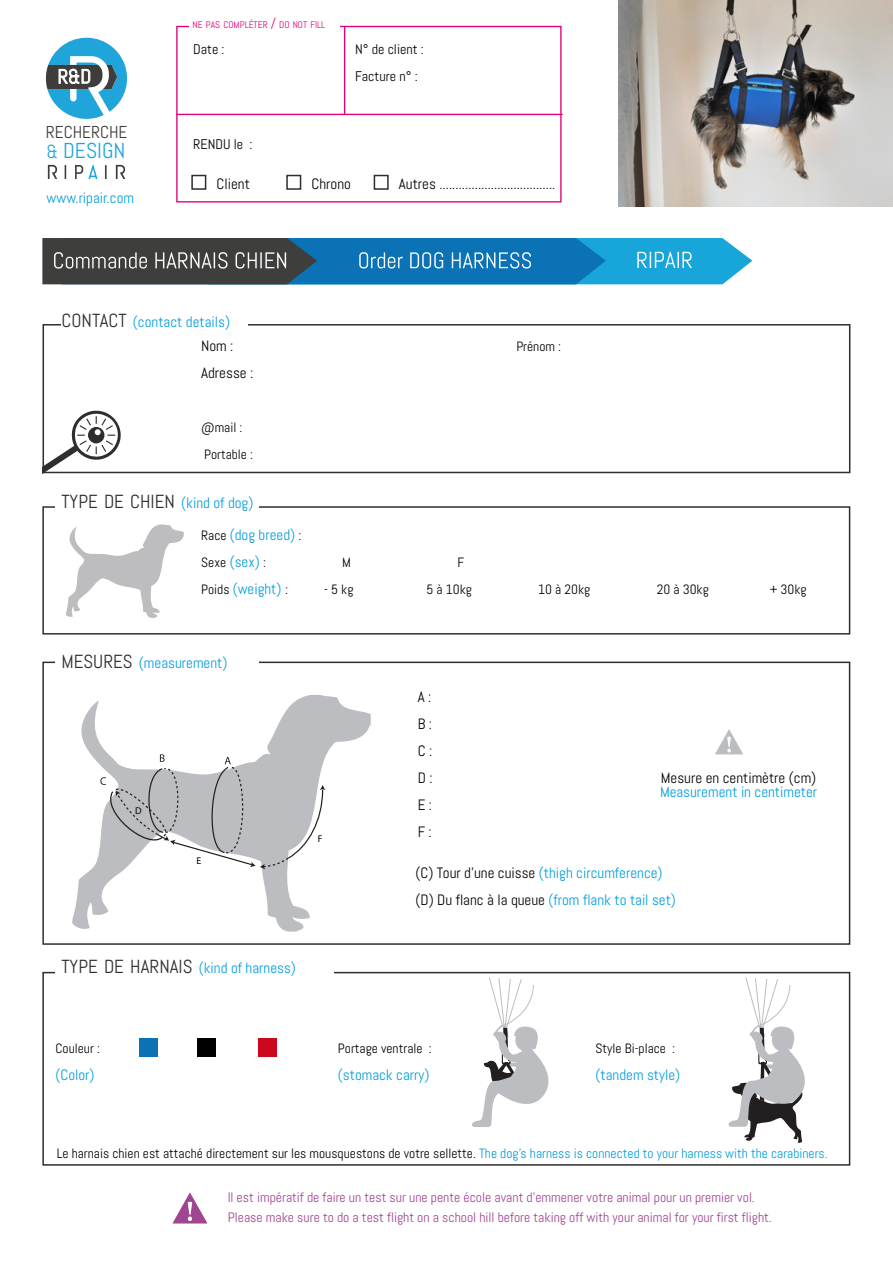
<style>
.page{position:relative;width:893px;height:1263px;background:#fff}
.page>*{position:absolute;margin:0;border:0;box-sizing:border-box;transform-origin:0 0}
.t1{font:21.6px "Abel";color:#1fa5da}
.t2{font:19.95px "Abel";color:#fff}
.t3{font:18.9px "Abel";color:#2e2e2d}
.t4{font:17.25px "Abel";color:#3e3d3c}
.t5{font:15px/13.5px "Abel";color:#009ddb}
.t6{font:15px "Abel";color:#000}
.t7{font:13.95px "Abel";color:#000}
.t8{font:13.65px "Abel";color:#a04590}
.t9{font:13.5px "Abel";color:#000}
.t10{font:9.75px "Myriad Pro";color:#000}
.t11{font:9.6px "Abel";color:#e2007a}
.s1{font-size:18.9px}
.s2{font-size:13.65px}
.s3{font-size:18.9px;color:#2e2e2d}
.s4{font-size:15px;color:#009ddb}
.s5{font-size:13.5px;color:#000}
.s6{color:#000}
.s7{color:#009ddb}
</style>
<div class="page">
<svg style="left:43px;top:411px;width:78px;height:63px"></svg>
<div style="left:43px;top:324px;width:807px;height:149px;border:2px solid #2e2e2d"></div>
<svg style="left:46px;top:38px;width:81px;height:81px"></svg>
<svg style="left:48px;top:165px;width:9px;height:13px"></svg>
<svg style="left:116px;top:165px;width:9px;height:13px"></svg>
<svg style="left:65px;top:165px;width:1px;height:13px"></svg>
<svg style="left:105px;top:165px;width:2px;height:13px"></svg>
<svg style="left:75px;top:165px;width:8px;height:13px"></svg>
<svg style="left:89px;top:165px;width:8px;height:13px"></svg>
<div style="left:176px;top:26px;width:386px;height:177px;border:1px solid #e2007a"></div>
<hr style="left:176px;top:114px;width:387px;height:1px;background:#e2007a">
<div style="left:189px;top:8px;width:150px;height:26px;background:#fff"></div>
<div style="left:191px;top:175px;width:15px;height:15px;border:2px solid #2e2e2d"></div>
<div style="left:286px;top:175px;width:15px;height:15px;border:2px solid #2e2e2d"></div>
<div style="left:374px;top:175px;width:15px;height:15px;border:2px solid #2e2e2d"></div>
<hr style="left:344px;top:27px;width:1px;height:87px;background:#e2007a">
<svg style="left:172px;top:1192px;width:35px;height:32px"></svg>
<div style="left:42px;top:662px;width:808px;height:283px;border:2px solid #2e2e2d"></div>
<div style="left:62px;top:300px;width:186px;height:36px;background:#fff"></div>
<img style="left:618px;top:0;width:275px;height:206px">
<div style="left:42px;top:506px;width:808px;height:128px;border:2px solid #2e2e2d"></div>
<div style="left:42px;top:972px;width:808px;height:194px;border:2px solid #2e2e2d"></div>
<div style="left:55px;top:481px;width:203px;height:32px;background:#fff"></div>
<div style="left:55px;top:946px;width:278px;height:31px;background:#fff"></div>
<div style="left:55px;top:641px;width:203px;height:33px;background:#fff"></div>
<svg style="left:66px;top:524px;width:118px;height:94px"></svg>
<svg style="left:728px;top:977px;width:77px;height:166px"></svg>
<svg style="left:472px;top:977px;width:77px;height:150px"></svg>
<svg style="left:72px;top:695px;width:299px;height:236px"></svg>
<svg style="left:100px;top:754px;width:225px;height:115px"></svg>
<svg style="left:42px;top:238px;width:710px;height:46px;background:#33769a"></svg>
<div style="left:139px;top:1038px;width:19px;height:19px;background:#0b72b5"></div>
<div style="left:197px;top:1038px;width:19px;height:19px;background:#000"></div>
<div style="left:258px;top:1038px;width:19px;height:19px;background:#cd071e"></div>
<svg style="left:715px;top:729px;width:28px;height:26px"></svg>
<p class="t2" style="left:58px;top:64px;width:35px">R&amp;D</p>
<p class="t4" style="left:46px;top:121px;width:83px">RECHERCHE</p>
<p class="t1" style="left:46px;top:137px;width:81px"><span class="s1">&amp;</span> DESIGN</p>
<p class="t5" style="left:47px;top:191px;width:89px">www.ripair.com</p>
<p class="t11" style="left:193px;top:18px;width:134px">NE PAS COMPLÉTER <span class="s2">/</span> DO NOT FILL</p>
<p class="t7" style="left:193px;top:40px;width:33px">Date :</p>
<p class="t7" style="left:355px;top:40px;width:70px">N° de client :</p>
<p class="t7" style="left:355px;top:67px;width:64px">Facture n° :</p>
<p class="t7" style="left:193px;top:135px;width:61px">RENDU le :</p>
<p class="t6" style="left:217px;top:174px;width:35px">Client</p>
<p class="t6" style="left:312px;top:174px;width:41px">Chrono</p>
<p class="t6" style="left:399px;top:174px;width:158px">Autres ....................................</p>
<p class="t5" style="left:62px;top:315px;width:170px"><span class="s3">CONTACT</span> (contact details)</p>
<p class="t6" style="left:201px;top:336px;width:34px">Nom :</p>
<p class="t6" style="left:201px;top:363px;width:54px">Adresse :</p>
<p class="t9" style="left:201px;top:419px;width:43px">@mail :</p>
<p class="t9" style="left:204px;top:446px;width:50px">Portable :</p>
<p class="t3" style="left:61px;top:489px;width:194px">TYPE DE CHIEN <span class="s4">(kind of dog)</span></p>
<p class="t5" style="left:201px;top:528px;width:102px"><span class="s5">Race</span> (dog breed) <span class="s5">:</span></p>
<p class="t9" style="left:201px;top:554px;width:66px">Sexe <span class="s4">(sex)</span> :</p>
<p class="t5" style="left:201px;top:582px;width:88px"><span class="s5">Poids</span> (weight) <span class="s5">:</span></p>
<p class="t9" style="left:516px;top:338px;width:46px">Prénom :</p>
<p class="t9" style="left:342px;top:554px;width:10px">M</p>
<p class="t9" style="left:457px;top:554px;width:8px">F</p>
<p class="t9" style="left:324px;top:581px;width:31px">- 5 kg</p>
<p class="t9" style="left:426px;top:581px;width:47px">5 à 10kg</p>
<p class="t9" style="left:538px;top:581px;width:54px">10 à 20kg</p>
<p class="t9" style="left:657px;top:581px;width:53px">20 à 30kg</p>
<p class="t9" style="left:770px;top:581px;width:38px">+ 30kg</p>
<p class="t5" style="left:61px;top:657px;width:168px"><span class="s3">MESURES</span> (measurement)</p>
<p class="t10" style="left:135px;top:804px;width:8px">D</p>
<p class="t10" style="left:197px;top:855px;width:6px">E</p>
<p class="t10" style="left:318px;top:833px;width:6px">F</p>
<p class="t5" style="left:61px;top:961px;width:236px"><span class="s3">TYPE DE HARNAIS</span> (kind of harness)</p>
<p class="t6" style="left:418px;top:687px;width:15px">A :</p>
<p class="t6" style="left:418px;top:714px;width:16px">B :</p>
<p class="t6" style="left:418px;top:741px;width:16px">C :</p>
<p class="t6" style="left:418px;top:768px;width:16px">D :</p>
<p class="t6" style="left:418px;top:795px;width:16px">E :</p>
<p class="t6" style="left:418px;top:822px;width:16px">F :</p>
<p class="t5" style="left:660px;top:771px;width:159px"><span class="s6">Mesure en centimètre (cm)<br></span>Measurement in centimeter</p>
<p class="t5" style="left:416px;top:866px;width:248px"><span class="s6">(C) Tour d’une cuisse</span> (thigh circumference)</p>
<p class="t5" style="left:416px;top:893px;width:262px"><span class="s6">(D) Du flanc à la queue</span> (from flank to tail set)</p>
<p class="t9" style="left:56px;top:1040px;width:46px">Couleur :</p>
<p class="t5" style="left:56px;top:1068px;width:40px">(Color)</p>
<p class="t9" style="left:338px;top:1040px;width:95px">Portage ventrale :</p>
<p class="t5" style="left:338px;top:1068px;width:93px">(stomack carry)</p>
<p class="t9" style="left:596px;top:1040px;width:81px">Style Bi-place :</p>
<p class="t5" style="left:596px;top:1068px;width:86px">(tandem style)</p>
<p class="t9" style="left:57px;top:1145px;width:772px">Le harnais chien est attaché directement sur les mousquestons de votre sellette. <span class="s7">The dog’s harness is connected to your harness with the carabiners.</span></p>
<p class="t8" style="left:228px;top:1189px;width:528px">Il est impératif de faire un test sur une pente école avant d’emmener votre animal pour un premier vol.</p>
<p class="t8" style="left:228px;top:1209px;width:546px">Please make sure to do a test flight on a school hill before taking off with your animal for your first flight.</p>
</div>
